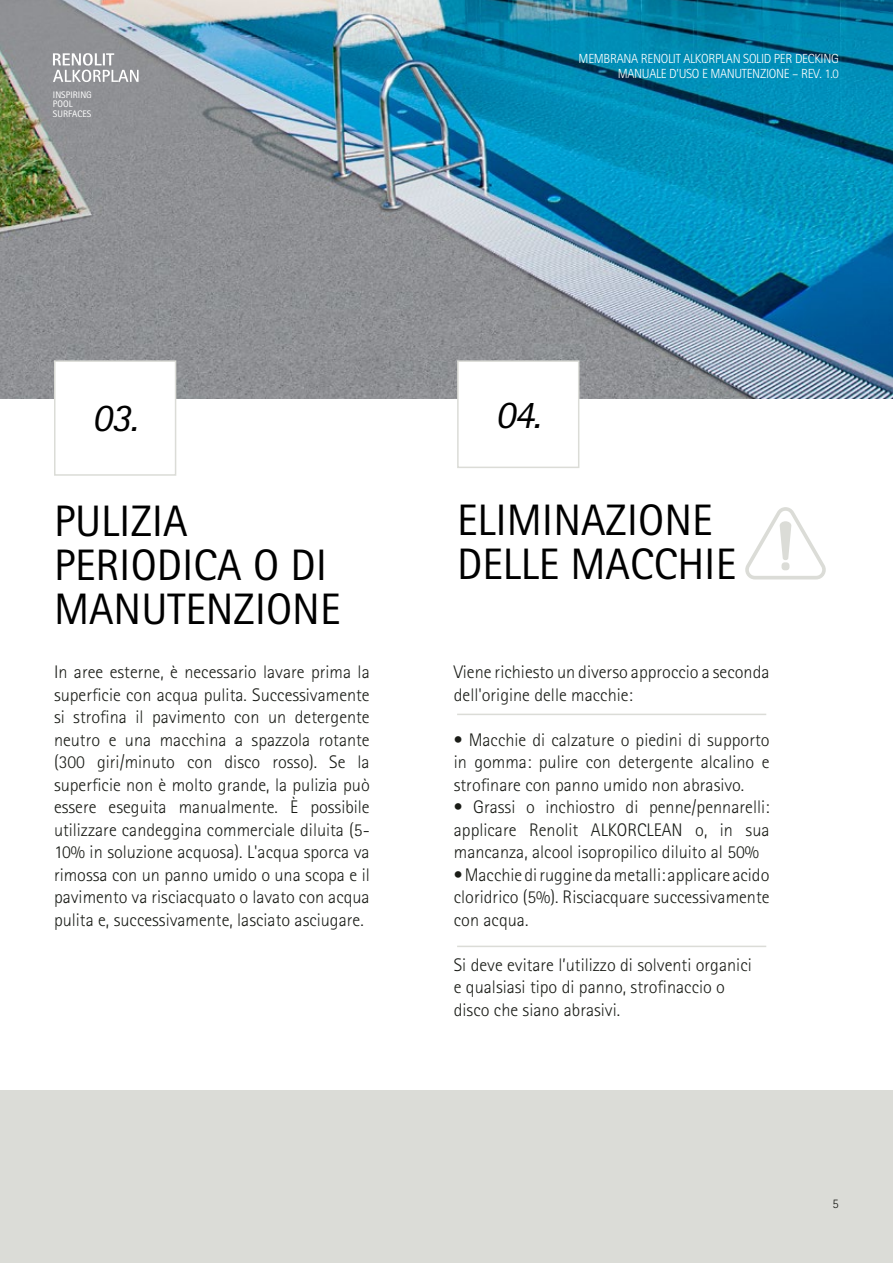
<style>
.page{position:relative;width:893px;height:1263px;background:#fff}
.page>*{position:absolute;margin:0;border:0;box-sizing:border-box;transform-origin:0 0}
.t1{font:44.1px/44.1px "Rotis Sans Serif Pro";color:#000}
.t2{font:italic 39.45px "Rotis Sans Serif Pro";color:#000}
.t3{font:300 18.15px/22.5px "Rotis Sans Serif Pro";color:#1a1c17;text-align:justify}
.t4{font:300 13.2px/15.1px "Rotis Sans Serif Pro";letter-spacing:-.025em;color:#fff;text-align:right}
.t5{font:300 13.2px "Rotis Sans Serif Pro";color:#1a1c17}
.t6{font:9.45px/9.8px "Rotis Sans Serif Pro";color:#fff}
</style>
<div class="page">
<div style="left:0;top:1091px;width:893px;height:172px;background:#dbdcd7"></div>
<img style="left:0;top:0;width:893px;height:398px">
<div style="left:54px;top:360px;width:122px;height:116px;background:#fff;border:2px solid #dbdcd7"></div>
<div style="left:457px;top:360px;width:122px;height:108px;background:#fff;border:2px solid #dbdcd7"></div>
<hr style="left:457px;top:714px;width:309px;height:1px;background:#dbdcd7">
<hr style="left:457px;top:946px;width:309px;height:1px;background:#dbdcd7">
<svg style="left:53px;top:53px;width:86px;height:29px"></svg>
<svg style="left:745px;top:507px;width:81px;height:72px"></svg>
<p class="t6" style="left:53px;top:90px;width:40px">INSPIRING<br>POOL<br>SURFACES</p>
<h2 class="t2" style="left:92px;top:394px;width:47px">03.</h2>
<h1 class="t1" style="left:54px;top:499px;width:288px">PULIZIA<br>PERIODICA O DI<br>MANUTENZIONE</h1>
<p class="t4" style="left:579px;top:51px;width:262px">MEMBRANA RENOLIT ALKORPLAN SOLID PER DECKING<br>MANUALE D’USO E MANUTENZIONE – REV. 1.0</p>
<h2 class="t2" style="left:495px;top:391px;width:47px">04.</h2>
<h1 class="t1" style="left:457px;top:499px;width:280px">ELIMINAZIONE<br>DELLE MACCHIE</h1>
<p class="t3" style="left:54px;top:661px;width:317px">In aree esterne, è necessario lavare prima la superficie con acqua pulita. Successivamente si strofina il pavimento con un detergente neutro e una macchina a spazzola rotante (300 giri/minuto con disco rosso). Se la superficie non è molto grande, la pulizia può essere eseguita manualmente. È possibile utilizzare candeggina commerciale diluita (5- 10% in soluzione acquosa). L'acqua sporca va rimossa con un panno umido o una scopa e il pavimento va risciacquato o lavato con acqua pulita e, successivamente, lasciato asciugare.</p>
<p class="t3" style="left:454px;top:661px;width:317px">Viene richiesto un diverso approccio a seconda dell'origine delle macchie:</p>
<p class="t3" style="left:454px;top:729px;width:317px">• Macchie di calzature o piedini di supporto in gomma: pulire con detergente alcalino e strofinare con panno umido non abrasivo.</p>
<p class="t3" style="left:454px;top:796px;width:317px">• Grassi o inchiostro di penne/pennarelli: applicare Renolit ALKORCLEAN o, in sua mancanza, alcool isopropilico diluito al 50%</p>
<p class="t3" style="left:454px;top:864px;width:317px">• Macchie di ruggine da metalli: applicare acido cloridrico (5%). Risciacquare successivamente con acqua.</p>
<p class="t3" style="left:454px;top:954px;width:299px;text-align:left">Si deve evitare l’utilizzo di solventi organici e qualsiasi tipo di panno, strofinaccio o disco che siano abrasivi.</p>
<p class="t5" style="left:833px;top:1196px;width:8px">5</p>
</div>
